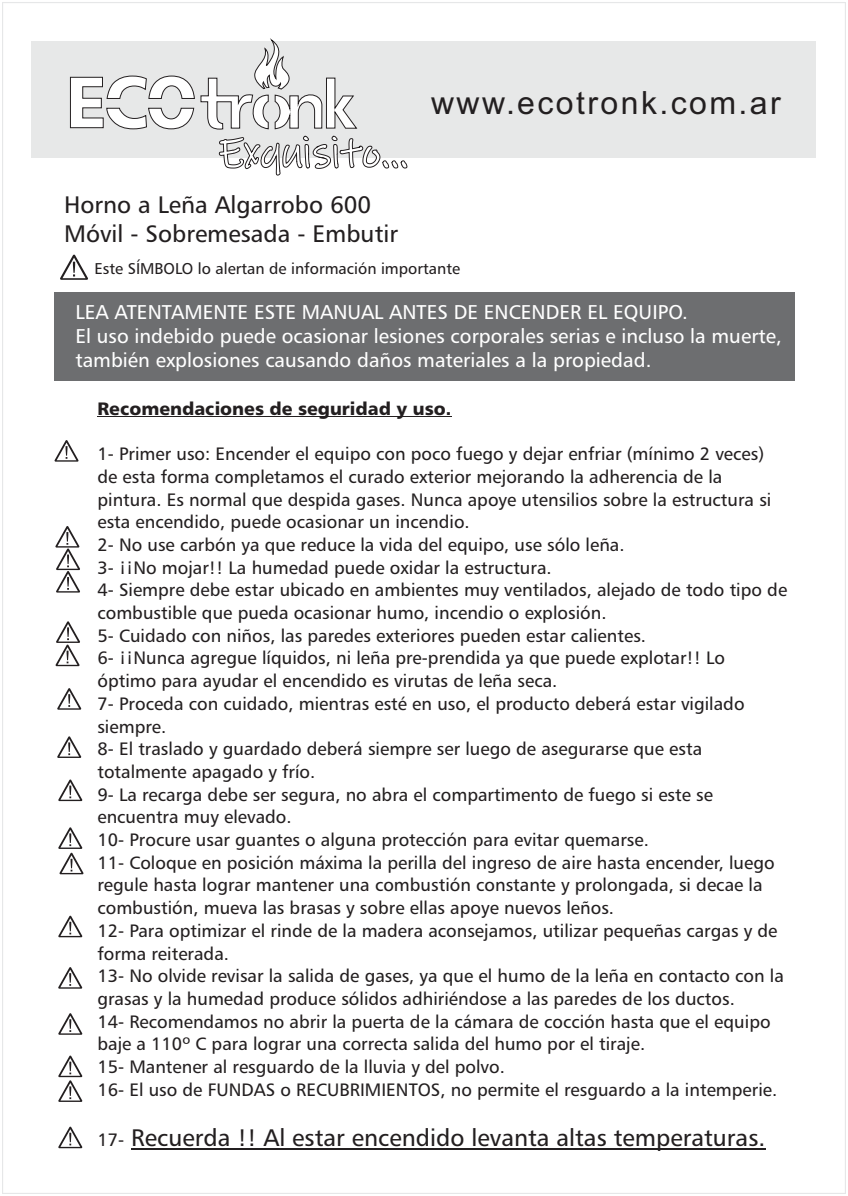
<style>
.page{position:relative;width:848px;height:1196px;background:#fff}
.page>*{position:absolute;margin:0;border:0;box-sizing:border-box;transform-origin:0 0}
.t1{font:32px "Arial";letter-spacing:.075em;color:#231f20}
.t2{font:24px/28.8px "Humanist 777 BT Roman B";color:#231f20}
.t3{font:20px/24.2px "Humanist 777 BT Roman B";color:#fff}
.t4{font:18px/22.6px "Humanist 777 BT Roman B";color:#231f20}
.t5{font:18px "Humanist 777 BT Black B";color:#231f20}
.t6{font:15.6px "Humanist 777 BT Roman B";color:#231f20}
.s1{font-size:18px}
</style>
<div class="page">
<div style="left:32px;top:41px;width:783px;height:116px;background:#e7e8e8"></div>
<svg style="left:219px;top:136px;width:188px;height:40px"></svg>
<svg style="left:70px;top:38px;width:286px;height:91px"></svg>
<hr style="left:97px;top:416px;width:354px;height:1px;background:#231f20">
<hr style="left:131px;top:1148px;width:633px;height:1px;background:#231f20">
<div style="left:55px;top:292px;width:739px;height:89px;background:#6d6e70"></div>
<svg style="left:60px;top:254px;width:28px;height:26px"></svg>
<svg style="left:54px;top:440px;width:25px;height:22px"></svg>
<svg style="left:55px;top:526px;width:25px;height:66px"></svg>
<svg style="left:56px;top:621px;width:24px;height:45px"></svg>
<svg style="left:57px;top:688px;width:24px;height:22px"></svg>
<svg style="left:57px;top:736px;width:24px;height:22px"></svg>
<svg style="left:58px;top:779px;width:24px;height:22px"></svg>
<svg style="left:58px;top:827px;width:26px;height:47px"></svg>
<svg style="left:58px;top:915px;width:24px;height:22px"></svg>
<svg style="left:58px;top:967px;width:24px;height:21px"></svg>
<svg style="left:58px;top:1013px;width:24px;height:22px"></svg>
<svg style="left:58px;top:1055px;width:24px;height:47px"></svg>
<svg style="left:58px;top:1126px;width:24px;height:22px"></svg>
<h2 class="t2" style="left:64px;top:193px;width:335px">Horno a Leña Algarrobo 600<br>Móvil - Sobremesada - Embutir</h2>
<h1 class="t1" style="left:431px;top:91px;width:351px">www.ecotronk.com.ar</h1>
<p class="t6" style="left:94px;top:262px;width:367px">Este SÍMBOLO lo alertan de información importante</p>
<p class="t3" style="left:75px;top:301px;width:707px">LEA ATENTAMENTE ESTE MANUAL ANTES DE ENCENDER EL EQUIPO.<br>El uso indebido puede ocasionar lesiones corporales serias e incluso la muerte, también explosiones causando daños materiales a la propiedad.</p>
<p class="t5" style="left:97px;top:401px;width:355px">Recomendaciones de seguridad y uso.</p>
<p class="t4" style="left:97px;top:444px;width:691px">1- Primer uso: Encender el equipo con poco fuego y dejar enfriar (mínimo 2 veces) de esta forma completamos el curado exterior mejorando la adherencia de la pintura. Es normal que despida gases. Nunca apoye utensilios sobre la estructura si esta encendido, puede ocasionar un incendio.<br>2- No use carbón ya que reduce la vida del equipo, use sólo leña.<br>3- ¡¡No mojar!! La humedad puede oxidar la estructura.<br>4- Siempre debe estar ubicado en ambientes muy ventilados, alejado de todo tipo de combustible que pueda ocasionar humo, incendio o explosión.<br>5- Cuidado con niños, las paredes exteriores pueden estar calientes.<br>6- ¡¡Nunca agregue líquidos, ni leña pre-prendida ya que puede explotar!! Lo óptimo para ayudar el encendido es virutas de leña seca.<br>7- Proceda con cuidado, mientras esté en uso, el producto deberá estar vigilado siempre.<br>8- El traslado y guardado deberá siempre ser luego de asegurarse que esta totalmente apagado y frío.<br>9- La recarga debe ser segura, no abra el compartimento de fuego si este se encuentra muy elevado.<br>10- Procure usar guantes o alguna protección para evitar quemarse.<br>11- Coloque en posición máxima la perilla del ingreso de aire hasta encender, luego regule hasta lograr mantener una combustión constante y prolongada, si decae la combustión, mueva las brasas y sobre ellas apoye nuevos leños.<br>12- Para optimizar el rinde de la madera aconsejamos, utilizar pequeñas cargas y de forma reiterada.<br>13- No olvide revisar la salida de gases, ya que el humo de la leña en contacto con la grasas y la humedad produce sólidos adhiriéndose a las paredes de los ductos.<br>14- Recomendamos no abrir la puerta de la cámara de cocción hasta que el equipo baje a 110º C para lograr una correcta salida del humo por el tiraje.<br>15- Mantener al resguardo de la lluvia y del polvo.<br>16- El uso de FUNDAS o RECUBRIMIENTOS, no permite el resguardo a la intemperie.</p>
<h2 class="t2" style="left:97px;top:1125px;width:669px"><span class="s1">17-</span> Recuerda !! Al estar encendido levanta altas temperaturas.</h2>
</div>
